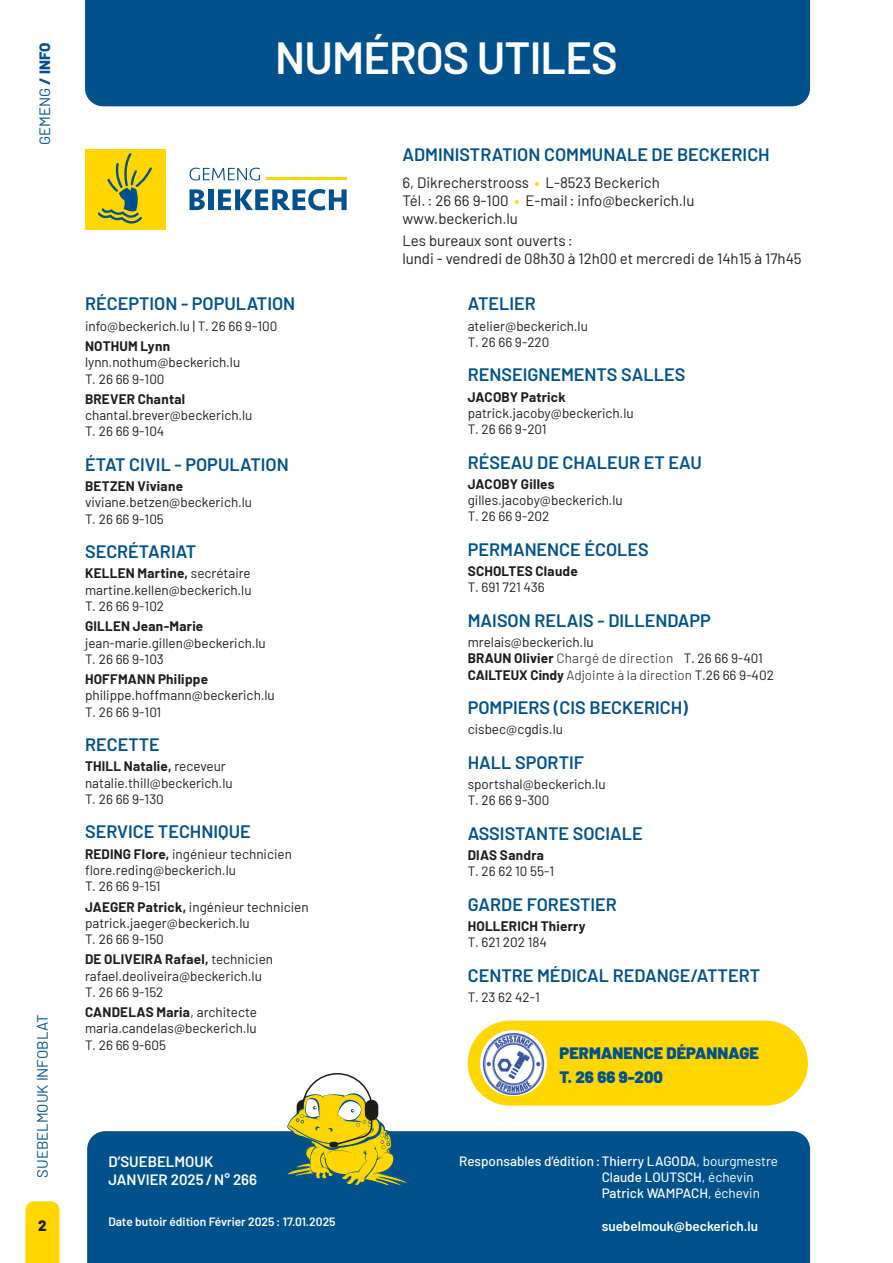
<style>
.page{position:relative;width:893px;height:1263px;background:#fff}
.page>*{position:absolute;margin:0;border:0;box-sizing:border-box;transform-origin:0 0}
._01-TXT_TITRE_RUBRIQUE_LUX{font:600 45px "Barlow";letter-spacing:-.02em;color:#fff}
._00-NU-SOUS-TITRE{font:600 18px "Barlow";color:#00518c}
.t1{font:900 16.5px/24px "Barlow";color:#00518c}
.t2{font:15px/18px "Barlow";color:#1d1d1b}
.t3{font:15px "Barlow";color:#00518c}
.t4{font:600 15px/18px "Barlow";color:#fff}
.t5{font:800 15px "Barlow";color:#1d1d1b}
._00-NU-TEXTE___ESP3mm{font:13.5px/16.2px "Barlow";color:#1d1d1b}
._00-NU-TEXTE___ESP1mm{font:13.5px/16.2px "Barlow";color:#1d1d1b}
.t6{font:500 13.5px "Barlow";color:#fff}
._00-NU-TEXTE___ESP3mm-2{font:700 13.5px/16.2px "Barlow";letter-spacing:.015em;color:#1d1d1b}
._00-NU-TEXTE___ESP3mm-3{font:300 13.5px "Barlow";color:#1d1d1b}
._00-NU-TEXTE___ESP1mm-2{font:700 13.5px "Barlow";letter-spacing:.015em;color:#1d1d1b}
.t7{font:600 13.5px "Barlow";color:#fff}
.t8{font:600 12px "Barlow";color:#fff}
.s1{font-weight:800}
.s2{font-weight:700}
.s3{font-weight:400}
.s4{font-weight:600;color:#ffd600}
.s5{font-weight:300}
</style>
<div class="page">
<div style="left:85px;top:0;width:725px;height:106px;background:#00518c"></div>
<div style="left:26px;top:1201px;width:34px;height:62px;background:#ffd600"></div>
<div style="left:87px;top:1131px;width:723px;height:132px;background:#00518c"></div>
<svg style="left:286px;top:1073px;width:123px;height:115px"></svg>
<div style="left:468px;top:1020px;width:340px;height:86px;background:#ffd600;border-radius:43px"></div>
<img style="left:480px;top:1030px;width:67px;height:66px">
<div style="left:86px;top:149px;width:80px;height:80px;background:#ffd600"></div>
<svg style="left:98px;top:153px;width:54px;height:71px"></svg>
<svg style="left:190px;top:168px;width:70px;height:13px"></svg>
<svg style="left:190px;top:189px;width:15px;height:21px"></svg>
<div style="left:208px;top:189px;width:5px;height:21px;background:#00518c"></div>
<svg style="left:218px;top:189px;width:129px;height:21px"></svg>
<hr style="left:266px;top:178px;width:81px;height:2px;background:#ffd600">
<p class="t3" style="left:34px;top:145px;width:104px;rotate:-90deg">GEMENG <span class="s1">/ INFO</span></p>
<p class="t3" style="left:32px;top:1178px;width:165px;rotate:-90deg">SUEBELMOUK INFOBLAT</p>
<p class="t5" style="left:38px;top:1214px;width:10px">2</p>
<p class="_01-TXT_TITRE_RUBRIQUE_LUX" style="left:275px;top:24px;width:344px">NUMÉROS UTILES</p>
<p class="_00-NU-SOUS-TITRE" style="left:85px;top:291px;width:212px">RÉCEPTION - POPULATION</p>
<p class="_00-NU-TEXTE___ESP1mm" style="left:85px;top:317px;width:194px">info@beckerich.lu | T. 26 66 9-100</p>
<p class="_00-NU-TEXTE___ESP1mm" style="left:85px;top:337px;width:157px"><span class="s2">NOTHUM Lynn </span>lynn.nothum@beckerich.lu<br>T. 26 66 9-100</p>
<p class="_00-NU-TEXTE___ESP3mm" style="left:85px;top:390px;width:169px"><span class="s2">BREVER Chantal </span>chantal.brever@beckerich.lu<br>T. 26 66 9-104</p>
<p class="_00-NU-SOUS-TITRE" style="left:85px;top:451px;width:205px">ÉTAT CIVIL - POPULATION</p>
<p class="_00-NU-TEXTE___ESP3mm" style="left:85px;top:477px;width:169px"><span class="s2">BETZEN Viviane </span>viviane.betzen@beckerich.lu<br>T. 26 66 9-105</p>
<p class="_00-NU-SOUS-TITRE" style="left:85px;top:538px;width:113px">SECRÉTARIAT</p>
<p class="_00-NU-TEXTE___ESP1mm" style="left:85px;top:564px;width:168px;text-align:justify"><span class="s2">KELLEN Martine,</span> secrétaire martine.kellen@beckerich.lu T. 26 66 9-102</p>
<p class="_00-NU-TEXTE___ESP1mm" style="left:85px;top:617px;width:182px"><span class="s2">GILLEN Jean-Marie </span>jean-marie.gillen@beckerich.lu<br>T. 26 66 9-103</p>
<p class="_00-NU-TEXTE___ESP3mm" style="left:85px;top:670px;width:191px"><span class="s2">HOFFMANN Philippe </span>philippe.hoffmann@beckerich.lu<br>T. 26 66 9-101</p>
<p class="_00-NU-SOUS-TITRE" style="left:85px;top:731px;width:76px">RECETTE</p>
<p class="_00-NU-TEXTE___ESP3mm" style="left:85px;top:757px;width:149px"><span class="s2">THILL Natalie,</span> receveur natalie.thill@beckerich.lu<br>T. 26 66 9-130</p>
<p class="_00-NU-SOUS-TITRE" style="left:85px;top:818px;width:167px">SERVICE TECHNIQUE</p>
<p class="_00-NU-TEXTE___ESP1mm" style="left:85px;top:845px;width:208px"><span class="s2">REDING Flore,</span> ingénieur technicien flore.reding@beckerich.lu<br>T. 26 66 9-151</p>
<p class="_00-NU-TEXTE___ESP1mm" style="left:85px;top:897px;width:225px"><span class="s2">JAEGER Patrick,</span> ingénieur technicien patrick.jaeger@beckerich.lu<br>T. 26 66 9-150</p>
<p class="_00-NU-TEXTE___ESP1mm" style="left:85px;top:950px;width:190px"><span class="s2">DE OLIVEIRA Rafael,</span> technicien rafael.deoliveira@beckerich.lu<br>T. 26 66 9-152</p>
<p class="_00-NU-TEXTE___ESP1mm-2" style="left:85px;top:1002px;width:174px">CANDELAS Maria<span class="s3">, architecte</span></p>
<p class="_00-NU-TEXTE___ESP1mm" style="left:85px;top:1019px;width:173px">maria.candelas@beckerich.lu</p>
<p class="_00-NU-TEXTE___ESP1mm" style="left:85px;top:1035px;width:83px">T. 26 66 9-605</p>
<p class="t4" style="left:108px;top:1152px;width:150px">D’SUEBELMOUK<br>JANVIER 2025/N° 266</p>
<p class="t8" style="left:108px;top:1213px;width:229px">Date butoir édition Février 2025: 17.01.2025</p>
<p class="_00-NU-SOUS-TITRE" style="left:402px;top:142px;width:369px">ADMINISTRATION COMMUNALE DE BECKERICH</p>
<p class="t2" style="left:402px;top:172px;width:259px">6, Dikrecherstrooss <span class="s4">•</span> L-8523 Beckerich</p>
<p class="t2" style="left:402px;top:190px;width:293px">Tél.: 26 66 9-100 <span class="s4">•</span> E-mail: info@beckerich.lu</p>
<p class="t2" style="left:402px;top:208px;width:117px">www.beckerich.lu</p>
<p class="t2" style="left:402px;top:231px;width:401px">Les bureaux sont ouverts :<br>lundi - vendredi de 08h30 à 12h00 et mercredi de 14h15 à 17h45</p>
<p class="_00-NU-SOUS-TITRE" style="left:468px;top:291px;width:70px">ATELIER</p>
<p class="_00-NU-TEXTE___ESP3mm" style="left:468px;top:317px;width:122px">atelier@beckerich.lu<br>T. 26 66 9-220</p>
<p class="_00-NU-SOUS-TITRE" style="left:468px;top:362px;width:219px">RENSEIGNEMENTS SALLES</p>
<p class="_00-NU-TEXTE___ESP3mm" style="left:468px;top:388px;width:167px"><span class="s2">JACOBY Patrick </span>patrick.jacoby@beckerich.lu<br>T. 26 66 9-201</p>
<p class="_00-NU-SOUS-TITRE" style="left:468px;top:449px;width:236px">RÉSEAU DE CHALEUR ET EAU</p>
<p class="_00-NU-TEXTE___ESP3mm" style="left:468px;top:475px;width:157px"><span class="s2">JACOBY Gilles </span>gilles.jacoby@beckerich.lu<br>T. 26 66 9-202</p>
<p class="_00-NU-SOUS-TITRE" style="left:468px;top:536px;width:183px">PERMANENCE ÉCOLES</p>
<p class="_00-NU-TEXTE___ESP3mm-2" style="left:468px;top:562px;width:112px">SCHOLTES Claude<br><span class="s3">T. 691 721 436</span></p>
<p class="_00-NU-SOUS-TITRE" style="left:468px;top:607px;width:245px">MAISON RELAIS - DILLENDAPP</p>
<p class="_00-NU-TEXTE___ESP3mm" style="left:468px;top:633px;width:296px">mrelais@beckerich.lu<br><span class="s2">BRAUN Olivier</span> <span class="s5">Chargé de direction</span> T. 26 66 9-401</p>
<p class="_00-NU-TEXTE___ESP3mm-3" style="left:468px;top:665px;width:308px"><span class="s2">CAILTEUX Cindy</span> Adjointe à la direction <span class="s3">T.26 66 9-402</span></p>
<p class="_00-NU-SOUS-TITRE" style="left:468px;top:694px;width:222px">POMPIERS (CIS BECKERICH)</p>
<p class="_00-NU-TEXTE___ESP3mm" style="left:468px;top:720px;width:97px">cisbec@cgdis.lu</p>
<p class="_00-NU-SOUS-TITRE" style="left:468px;top:749px;width:118px">HALL SPORTIF</p>
<p class="_00-NU-TEXTE___ESP3mm" style="left:468px;top:775px;width:139px">sportshal@beckerich.lu<br>T. 26 66 9-300</p>
<p class="_00-NU-SOUS-TITRE" style="left:468px;top:820px;width:177px">ASSISTANTE SOCIALE</p>
<p class="_00-NU-TEXTE___ESP3mm" style="left:468px;top:846px;width:88px"><span class="s2">DIAS Sandra<br></span>T. 26 62 10 55-1</p>
<p class="_00-NU-SOUS-TITRE" style="left:468px;top:891px;width:151px">GARDE FORESTIER</p>
<p class="_00-NU-TEXTE___ESP3mm-2" style="left:468px;top:917px;width:119px">HOLLERICH Thierry<br><span class="s3">T. 621 202 184</span></p>
<p class="_00-NU-SOUS-TITRE" style="left:468px;top:962px;width:294px">CENTRE MÉDICAL REDANGE/ATTERT</p>
<p class="_00-NU-TEXTE___ESP1mm" style="left:468px;top:988px;width:74px">T. 23 62 42-1</p>
<p class="t1" style="left:560px;top:1040px;width:201px">PERMANENCE DÉPANNAGE<br>T. 26 66 9-200</p>
<p class="t6" style="left:459px;top:1151px;width:320px">Responsables d’édition:Thierry LAGODA<span class="s3">, bourgmestre</span></p>
<p class="t6" style="left:602px;top:1167px;width:154px">Claude LOUTSCH<span class="s3">, échevin</span></p>
<p class="t6" style="left:602px;top:1183px;width:160px">Patrick WAMPACH<span class="s3">, échevin</span></p>
<p class="t7" style="left:602px;top:1216px;width:158px">suebelmouk@beckerich.lu</p>
</div>
